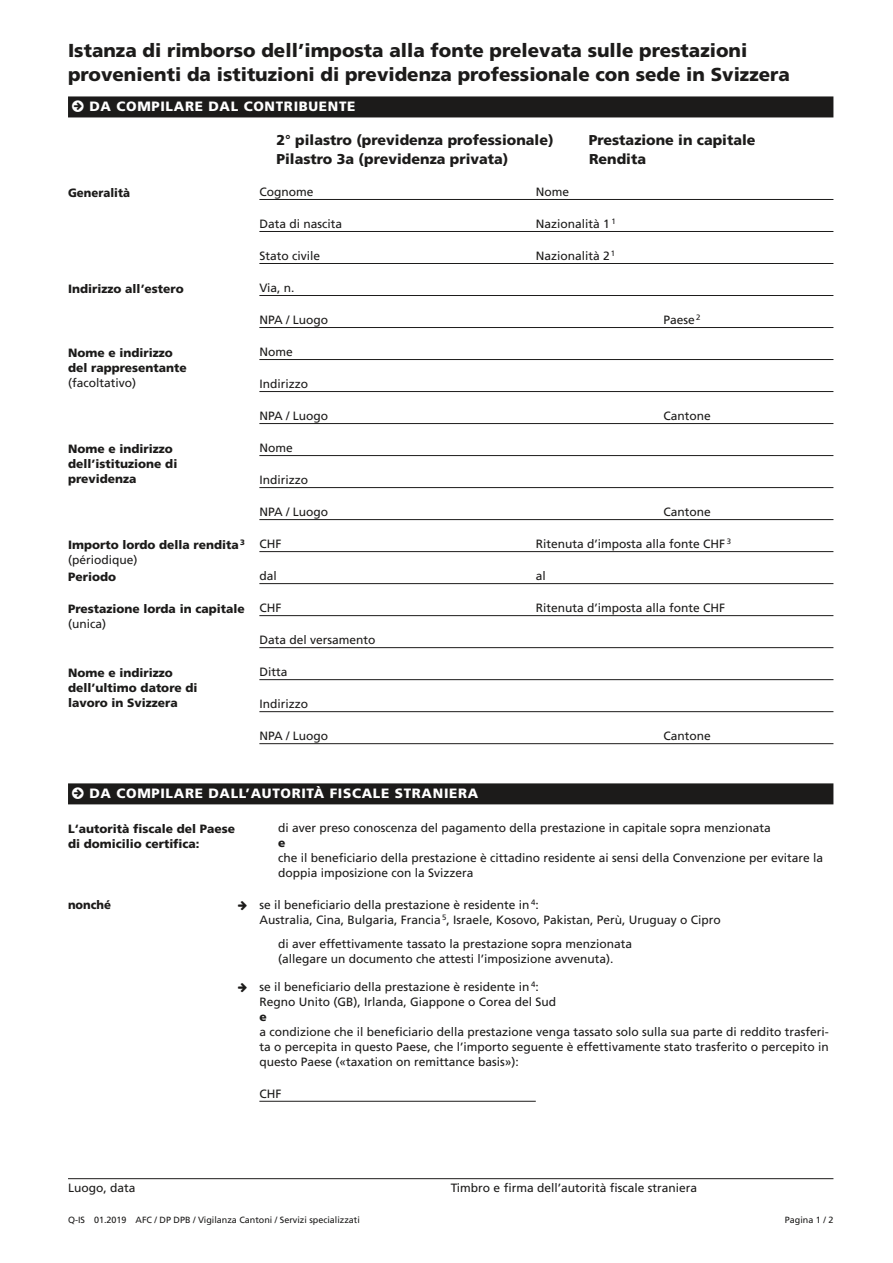
<style>
.page{position:relative;width:893px;height:1263px;background:#fff}
.page>*{position:absolute;margin:0;border:0;box-sizing:border-box;transform-origin:0 0}
.Überschriften_H1{font:900 18.75px/24px "Frutiger LT Com";color:#1c1b1a}
.Kategorie{font:900 14.25px "Frutiger LT Com";color:#1c1b1a}
.Überschriften_H2{font:900 13.5px "Frutiger LT Com";letter-spacing:.05em;color:#fff}
.Option{font:12px/15px "Frutiger LT Com";color:#1c1b1a}
.Textfeld{font:12px "Frutiger LT Com";color:#1c1b1a}
.Überschriften_H3{font:900 12px/15px "Frutiger LT Com";color:#1c1b1a}
.Überschriften_H3-2{font:900 12px "Frutiger LT Com";color:#1c1b1a;scale:.95 1}
.Textfeld_l_Einzug{font:12px "Frutiger LT Com";color:#1c1b1a}
.t1{font:9px "Frutiger LT Com";color:#1c1b1a}
.s1{font-weight:400}
.s2{font-weight:900}
</style>
<div class="page">
<div style="left:68px;top:96px;width:765px;height:21px;background:#1c1b1a"></div>
<hr style="left:259px;top:199px;width:574px;height:1px;background:#1c1b1a">
<hr style="left:259px;top:231px;width:574px;height:1px;background:#1c1b1a">
<hr style="left:259px;top:263px;width:574px;height:1px;background:#1c1b1a">
<hr style="left:259px;top:295px;width:574px;height:1px;background:#1c1b1a">
<hr style="left:259px;top:327px;width:574px;height:1px;background:#1c1b1a">
<hr style="left:259px;top:359px;width:574px;height:1px;background:#1c1b1a">
<hr style="left:259px;top:391px;width:574px;height:1px;background:#1c1b1a">
<hr style="left:259px;top:423px;width:574px;height:1px;background:#1c1b1a">
<hr style="left:259px;top:455px;width:574px;height:1px;background:#1c1b1a">
<hr style="left:259px;top:487px;width:574px;height:1px;background:#1c1b1a">
<hr style="left:259px;top:519px;width:574px;height:1px;background:#1c1b1a">
<hr style="left:259px;top:551px;width:574px;height:1px;background:#1c1b1a">
<hr style="left:259px;top:583px;width:574px;height:1px;background:#1c1b1a">
<hr style="left:259px;top:615px;width:574px;height:1px;background:#1c1b1a">
<hr style="left:259px;top:647px;width:574px;height:1px;background:#1c1b1a">
<hr style="left:259px;top:679px;width:574px;height:1px;background:#1c1b1a">
<hr style="left:259px;top:711px;width:574px;height:1px;background:#1c1b1a">
<hr style="left:259px;top:743px;width:574px;height:1px;background:#1c1b1a">
<div style="left:68px;top:783px;width:765px;height:21px;background:#1c1b1a"></div>
<hr style="left:259px;top:1101px;width:277px;height:1px;background:#1c1b1a">
<hr style="left:68px;top:1178px;width:765px;height:1px;background:#1c1b1a">
<h1 class="Überschriften_H1" style="left:68px;top:38px;width:723px">Istanza di rimborso dell’imposta alla fonte prelevata sulle prestazioni provenienti da istituzioni di previdenza professionale con sede in Svizzera</h1>
<h2 class="Überschriften_H2" style="left:89px;top:99px;width:268px">DA COMPILARE DAL CONTRIBUENTE</h2>
<p class="Kategorie" style="left:276px;top:131px;width:279px">2° pilastro (previdenza professionale)</p>
<p class="Kategorie" style="left:589px;top:131px;width:168px">Prestazione in capitale</p>
<p class="Kategorie" style="left:276px;top:151px;width:233px">Pilastro 3a (previdenza privata)</p>
<p class="Kategorie" style="left:589px;top:151px;width:59px">Rendita</p>
<p class="Textfeld" style="left:259px;top:185px;width:55px">Cognome</p>
<p class="Textfeld" style="left:536px;top:185px;width:35px">Nome</p>
<p class="Textfeld" style="left:259px;top:217px;width:84px">Data di nascita</p>
<p class="Textfeld" style="left:536px;top:217px;width:81px">Nazionalità 1 <sup>1</sup></p>
<p class="Textfeld" style="left:259px;top:249px;width:62px">Stato civile</p>
<p class="Textfeld" style="left:536px;top:249px;width:81px">Nazionalità 2<sup>1</sup></p>
<p class="Textfeld" style="left:259px;top:281px;width:37px">Via, n.</p>
<p class="Textfeld" style="left:259px;top:313px;width:70px">NPA / Luogo</p>
<p class="Textfeld" style="left:663px;top:313px;width:39px">Paese <sup>2</sup></p>
<p class="Textfeld" style="left:259px;top:345px;width:35px">Nome</p>
<p class="Textfeld" style="left:259px;top:377px;width:50px">Indirizzo</p>
<p class="Textfeld" style="left:259px;top:409px;width:70px">NPA / Luogo</p>
<p class="Textfeld" style="left:663px;top:409px;width:49px">Cantone</p>
<p class="Textfeld" style="left:259px;top:441px;width:35px">Nome</p>
<p class="Textfeld" style="left:259px;top:473px;width:50px">Indirizzo</p>
<p class="Textfeld" style="left:259px;top:505px;width:70px">NPA / Luogo</p>
<p class="Textfeld" style="left:663px;top:505px;width:49px">Cantone</p>
<p class="Textfeld" style="left:259px;top:537px;width:23px">CHF</p>
<p class="Textfeld" style="left:536px;top:537px;width:197px">Ritenuta d’imposta alla fonte CHF <sup>3</sup></p>
<p class="Textfeld" style="left:259px;top:569px;width:19px">dal</p>
<p class="Textfeld" style="left:536px;top:569px;width:12px">al</p>
<p class="Textfeld" style="left:259px;top:601px;width:23px">CHF</p>
<p class="Textfeld" style="left:536px;top:601px;width:191px">Ritenuta d’imposta alla fonte CHF</p>
<p class="Textfeld" style="left:259px;top:633px;width:118px">Data del versamento</p>
<p class="Textfeld" style="left:259px;top:665px;width:30px">Ditta</p>
<p class="Textfeld" style="left:259px;top:697px;width:50px">Indirizzo</p>
<p class="Textfeld" style="left:259px;top:729px;width:70px">NPA / Luogo</p>
<p class="Textfeld" style="left:663px;top:729px;width:49px">Cantone</p>
<p class="Überschriften_H3-2" style="left:68px;top:185px;width:67px">Generalità</p>
<p class="Überschriften_H3" style="left:68px;top:281px;width:117px">Indirizzo all’estero</p>
<p class="Überschriften_H3" style="left:68px;top:345px;width:120px">Nome e indirizzo del rappresentante <span class="s1">(facoltativo)</span></p>
<p class="Überschriften_H3" style="left:68px;top:441px;width:111px">Nome e indirizzo dell’istituzione di previdenza</p>
<p class="Überschriften_H3" style="left:68px;top:537px;width:178px">Importo lordo della rendita <sup>3 </sup><span class="s1">(périodique)</span></p>
<p class="Überschriften_H3" style="left:68px;top:569px;width:50px">Periodo</p>
<p class="Überschriften_H3" style="left:68px;top:601px;width:178px">Prestazione lorda in capitale <span class="s1">(unica)</span></p>
<p class="Überschriften_H3" style="left:68px;top:665px;width:131px">Nome e indirizzo dell’ultimo datore di lavoro in Svizzera</p>
<h2 class="Überschriften_H2" style="left:89px;top:785px;width:390px">DA COMPILARE DALL’AUTORITÀ FISCALE STRANIERA</h2>
<p class="Option" style="left:278px;top:820px;width:546px">di aver preso conoscenza del pagamento della prestazione in capitale sopra menzionata<br><span class="s2">e<br></span>che il beneficiario della prestazione è cittadino residente ai sensi della Convenzione per evitare la doppia imposizione con la Svizzera</p>
<p class="Überschriften_H3" style="left:68px;top:821px;width:169px">L‘autorità fiscale del Paese di domicilio certifica:</p>
<h3 class="Überschriften_H3-2" style="left:68px;top:898px;width:47px">nonché</h3>
<p class="Option" style="left:259px;top:897px;width:463px">se il beneficiario della prestazione è residente in <sup>4</sup>:<br>Australia, Cina, Bulgaria, Francia <sup>5</sup>, Israele, Kosovo, Pakistan, Perù, Uruguay o Cipro</p>
<p class="Option" style="left:278px;top:936px;width:355px">di aver effettivamente tassato la prestazione sopra menzionata (allegare un documento che attesti l’imposizione avvenuta).</p>
<p class="Option" style="left:259px;top:979px;width:571px">se il beneficiario della prestazione è residente in <sup>4</sup>:<br>Regno Unito (GB), Irlanda, Giappone o Corea del Sud<br><span class="s2">e<br></span>a condizione che il beneficiario della prestazione venga tassato solo sulla sua parte di reddito trasferi&shy;ta o percepita in questo Paese, che l’importo seguente è effettivamente stato trasferito o percepito in questo Paese («taxation on remittance basis»):</p>
<p class="Textfeld_l_Einzug" style="left:259px;top:1087px;width:23px">CHF</p>
<p class="Textfeld" style="left:68px;top:1180px;width:69px">Luogo, data</p>
<p class="Textfeld" style="left:451px;top:1180px;width:248px">Timbro e firma dell’autorità fiscale straniera</p>
<p class="t1" style="left:68px;top:1214px;width:293px">Q-IS 01.2019 AFC / DP DPB / Vigilanza Cantoni / Servizi specializzati</p>
<p class="t1" style="left:785px;top:1214px;width:50px">Pagina 1 / 2</p>
</div>
